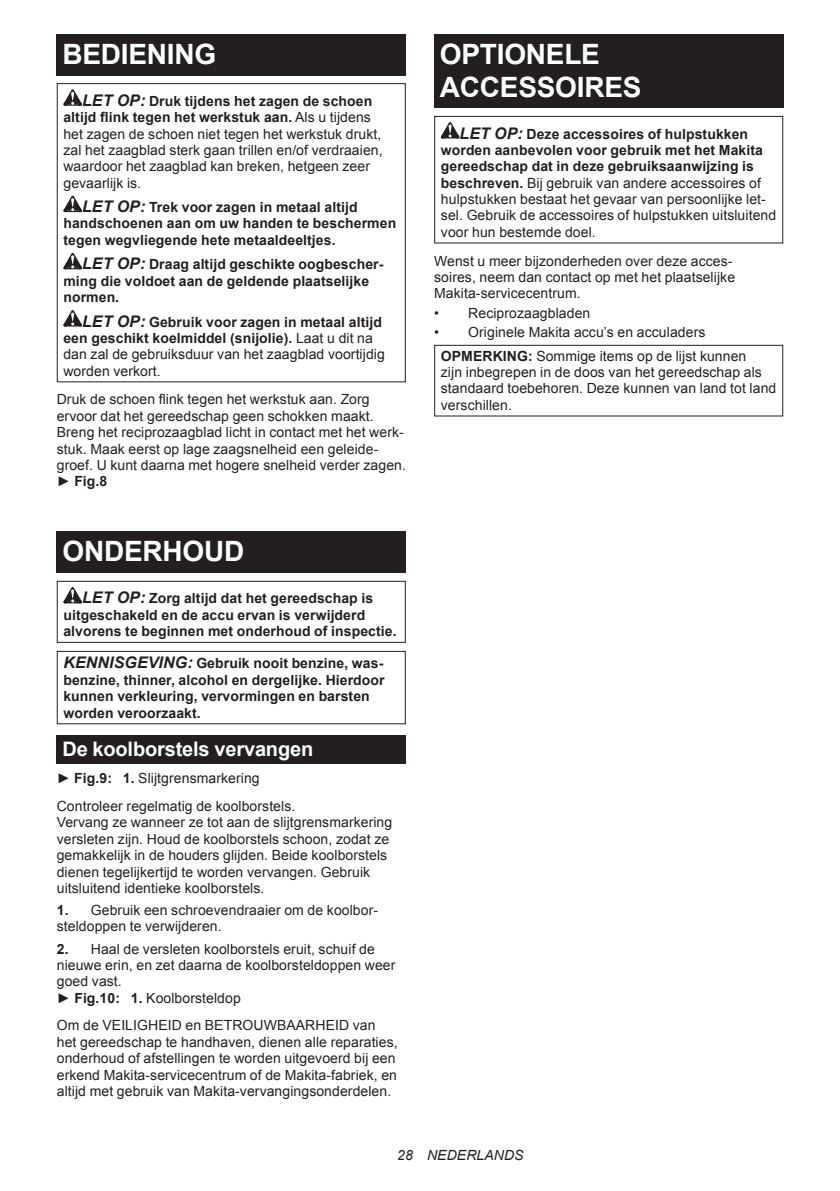
<style>
.page{position:relative;width:840px;height:1191px;background:#fff}
.page>*{position:absolute;margin:0;border:0;box-sizing:border-box;transform-origin:0 0}
.t1{font:700 28px/32.8px "Arial";letter-spacing:-.01em;color:#fff}
.t2{font:700 20px "Arial";letter-spacing:-.01em;color:#fff}
.t3{font:14px/16.4px "Arial";letter-spacing:.005em;color:#231f20}
.t4{font:700 14px/16.4px "Arial";letter-spacing:.005em;color:#231f20}
.t5{font:italic 14px "Arial";letter-spacing:.005em;color:#231f20}
.s1{font-weight:700;font-style:italic;font-size:16px}
.s2{font-weight:700}
.s3{font-style:italic;font-size:16px}
</style>
<div class="page">
<div style="left:57px;top:34px;width:348px;height:41px;background:#231f20"></div>
<svg style="left:63px;top:89px;width:19px;height:17px"></svg>
<svg style="left:63px;top:196px;width:19px;height:16px"></svg>
<svg style="left:63px;top:253px;width:19px;height:16px"></svg>
<svg style="left:63px;top:310px;width:19px;height:16px"></svg>
<div style="left:57px;top:83px;width:348px;height:299px;border:1px solid #231f20"></div>
<div style="left:57px;top:532px;width:348px;height:41px;background:#231f20"></div>
<svg style="left:63px;top:587px;width:19px;height:16px"></svg>
<div style="left:57px;top:581px;width:348px;height:62px;border:1px solid #231f20"></div>
<div style="left:57px;top:651px;width:348px;height:73px;border:1px solid #231f20"></div>
<div style="left:57px;top:735px;width:348px;height:29px;background:#231f20"></div>
<div style="left:434px;top:34px;width:348px;height:74px;background:#231f20"></div>
<svg style="left:440px;top:122px;width:19px;height:16px"></svg>
<div style="left:434px;top:116px;width:348px;height:127px;border:1px solid #231f20"></div>
<div style="left:434px;top:345px;width:348px;height:71px;border:1px solid #231f20"></div>
<h1 class="t1" style="left:62px;top:38px;width:155px">BEDIENING</h1>
<p class="t3" style="left:63px;top:93px;width:320px;text-indent:19px"><span class="s1">LET OP:</span> <span class="s2">Druk tijdens het zagen de schoen altijd flink tegen het werkstuk aan.</span> Als u tijdens het zagen de schoen niet tegen het werkstuk drukt, zal het zaagblad sterk gaan trillen en/of verdraaien, waardoor het zaagblad kan breken, hetgeen zeer gevaarlijk is.</p>
<p class="t4" style="left:63px;top:199px;width:334px;text-indent:19px"><span class="s3">LET OP:</span> Trek voor zagen in metaal altijd handschoenen aan om uw handen te beschermen tegen wegvliegende hete metaaldeeltjes.</p>
<p class="t4" style="left:63px;top:257px;width:321px;text-indent:19px"><span class="s3">LET OP:</span> Draag altijd geschikte oogbescher&shy;ming die voldoet aan de geldende plaatselijke normen.</p>
<p class="t3" style="left:63px;top:313px;width:323px;text-indent:19px"><span class="s1">LET OP:</span> <span class="s2">Gebruik voor zagen in metaal altijd een geschikt koelmiddel (snijolie).</span> Laat u dit na dan zal de gebruiksduur van het zaagblad voortijdig worden verkort.</p>
<p class="t3" style="left:57px;top:391px;width:350px">Druk de schoen flink tegen het werkstuk aan. Zorg ervoor dat het gereedschap geen schokken maakt.<br>Breng het reciprozaagblad licht in contact met het werk&shy;stuk. Maak eerst op lage zaagsnelheid een geleide&shy;groef. U kunt daarna met hogere snelheid verder zagen. ► <span class="s2">Fig.8</span></p>
<h1 class="t1" style="left:62px;top:536px;width:183px">ONDERHOUD</h1>
<p class="t4" style="left:63px;top:590px;width:334px;text-indent:19px"><span class="s3">LET OP:</span> Zorg altijd dat het gereedschap is uitgeschakeld en de accu ervan is verwijderd alvorens te beginnen met onderhoud of inspectie.</p>
<p class="t4" style="left:63px;top:656px;width:322px"><span class="s3">KENNISGEVING:</span> Gebruik nooit benzine, was&shy;benzine, thinner, alcohol en dergelijke. Hierdoor kunnen verkleuring, vervormingen en barsten worden veroorzaakt.</p>
<h2 class="t2" style="left:62px;top:735px;width:252px">De koolborstels vervangen</h2>
<p class="t3" style="left:57px;top:764px;width:240px;line-height:27.8px">► <span class="s2">Fig.9: 1.</span> Slijtgrensmarkering<br>Controleer regelmatig de koolborstels.</p>
<p class="t3" style="left:57px;top:814px;width:337px">Vervang ze wanneer ze tot aan de slijtgrensmarkering versleten zijn. Houd de koolborstels schoon, zodat ze gemakkelijk in de houders glijden. Beide koolborstels dienen tegelijkertijd te worden vervangen. Gebruik uitsluitend identieke koolborstels.</p>
<p class="t3" style="left:57px;top:902px;width:322px"><span class="s2">1.</span> Gebruik een schroevendraaier om de koolbor&shy;steldoppen te verwijderen.</p>
<p class="t3" style="left:57px;top:940px;width:340px"><span class="s2">2.</span> Haal de versleten koolborstels eruit, schuif de nieuwe erin, en zet daarna de koolborsteldoppen weer goed vast.<br>► <span class="s2">Fig.10: 1.</span> Koolborsteldop</p>
<p class="t3" style="left:57px;top:1017px;width:342px">Om de VEILIGHEID en BETROUWBAARHEID van het gereedschap te handhaven, dienen alle reparaties, onderhoud of afstellingen te worden uitgevoerd bij een erkend Makita-servicecentrum of de Makita-fabriek, en altijd met gebruik van Makita-vervangingsonderdelen.</p>
<h1 class="t1" style="left:439px;top:38px;width:203px">OPTIONELE<br>ACCESSOIRES</h1>
<p class="t3" style="left:440px;top:125px;width:337px;text-indent:19px"><span class="s1">LET OP:</span> <span class="s2">Deze accessoires of hulpstukken worden aanbevolen voor gebruik met het Makita gereedschap dat in deze gebruiksaanwijzing is beschreven.</span> Bij gebruik van andere accessoires of hulpstukken bestaat het gevaar van persoonlijke let&shy;sel. Gebruik de accessoires of hulpstukken uitsluitend voor hun bestemde doel.</p>
<p class="t3" style="left:434px;top:252px;width:302px">Wenst u meer bijzonderheden over deze acces&shy;soires, neem dan contact op met het plaatselijke<br>Makita-servicecentrum.</p>
<p class="t3" style="left:434px;top:304px;width:157px">• Reciprozaagbladen</p>
<p class="t3" style="left:440px;top:320px;width:307px;line-height:23.8px;text-indent:-7px">• Originele Makita accu’s en acculaders<br><span class="s2">OPMERKING:</span> Sommige items op de lijst kunnen</p>
<p class="t3" style="left:440px;top:364px;width:337px">zijn inbegrepen in de doos van het gereedschap als standaard toebehoren. Deze kunnen van land tot land verschillen.</p>
<p class="t5" style="left:397px;top:1146px;width:128px">28 NEDERLANDS</p>
</div>
